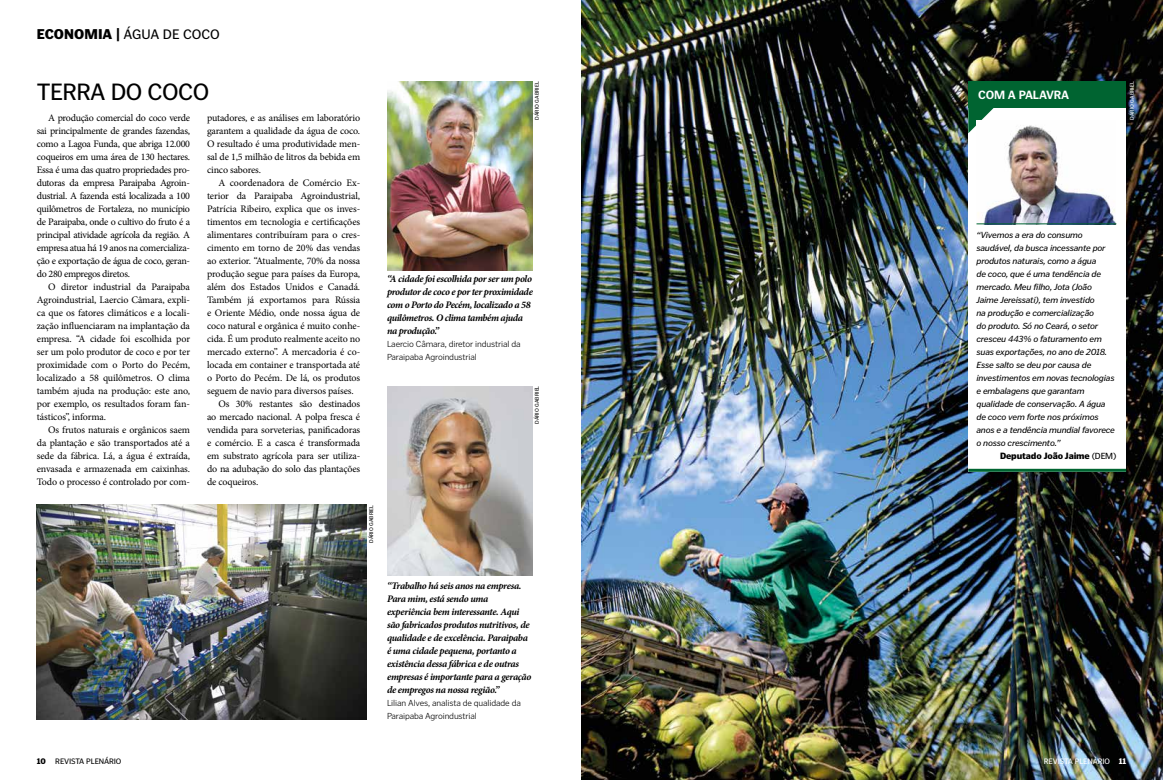
<style>
.page{position:relative;width:1163px;height:780px;background:#fff}
.page>*{position:absolute;margin:0;border:0;box-sizing:border-box;transform-origin:0 0}
.t1{font:24px "Poynter Gothic Text";letter-spacing:-.02em;color:#000}
.t2{font:14px "Poynter Gothic Text";letter-spacing:-.01em;color:#000}
.t3{font:700 12px "Poynter Gothic Text";letter-spacing:-.02em;color:#fff}
.t4{font:10px/13px "Minion Pro";letter-spacing:-.015em;color:#000;text-align:justify}
.t5{font:italic 700 10px/13px "Minion Pro";letter-spacing:-.035em;color:#000}
.t6{font:italic 9px/13px "Poynter Gothic Text";letter-spacing:-.02em;color:#000}
.t7{font:300 9px/13px "Poynter Gothic Text";letter-spacing:-.015em;color:#000}
.t8{font:900 9px "Poynter Gothic Text";letter-spacing:-.015em;color:#000}
.t9{font:8px "Poynter Gothic Text";letter-spacing:-.015em;color:#000}
.t10{font:8px "Poynter Gothic Text";letter-spacing:-.015em;color:#fff}
.t11{font:5.5px "Poynter Gothic Text";color:#000}
.t12{font:5.5px "Poynter Gothic Text";color:#fff}
.s1{font-weight:900}
.s2{font-weight:400}
</style>
<div class="page">
<img style="left:581px;top:0;width:581px;height:780px">
<div style="left:968px;top:81px;width:157px;height:391px;background:#fff"></div>
<img style="left:387px;top:387px;width:146px;height:188px">
<img style="left:387px;top:81px;width:146px;height:189px">
<img style="left:37px;top:505px;width:330px;height:214px">
<div style="left:968px;top:81px;width:157px;height:27px;background:#006431"></div>
<svg style="left:968px;top:108px;width:26px;height:25px"></svg>
<hr style="left:968px;top:469px;width:157px;height:3px;background:#006431">
<img style="left:976px;top:120px;width:139px;height:103px">
<hr style="left:976px;top:223px;width:140px;height:1px;background:#006431">
<h2 class="t2" style="left:37px;top:27px;width:184px"><span class="s1">ECONOMIA |</span> ÁGUA DE COCO</h2>
<h1 class="t1" style="left:37px;top:79px;width:174px">TERRA DO COCO</h1>
<p class="t4" style="left:37px;top:111px;width:155px;text-indent:11px">A produção comercial do coco verde sai principalmente de grandes fazendas, como a Lagoa Funda, que abriga 12.000 coqueiros em uma área de 130 hectares.<br>Essa é uma das quatro propriedades pro&shy;dutoras da empresa Paraipaba Agroin&shy;dustrial. A fazenda está localizada a 100 quilômetros de Fortaleza, no município de Paraipaba, onde o cultivo do fruto é a principal atividade agrícola da região. A empresa atua há 19 anos na comercializa&shy;ção e exportação de água de coco, geran&shy;do 280 empregos diretos.</p>
<p class="t4" style="left:37px;top:280px;width:155px;text-indent:11px">O diretor industrial da Paraipaba Agroindustrial, Laercio Câmara, expli&shy;ca que os fatores climáticos e a locali&shy;zação influenciaram na implantação da empresa. “A cidade foi escolhida por ser um polo produtor de coco e por ter proximidade com o Porto do Pecém, localizado a 58 quilômetros. O clima também ajuda na produção: este ano, por exemplo, os resultados foram fan&shy;tásticos”, informa.</p>
<p class="t4" style="left:37px;top:423px;width:155px;text-indent:11px">Os frutos naturais e orgânicos saem da plantação e são transportados até a sede da fábrica. Lá, a água é extraída, envasada e armazenada em caixinhas.<br>Todo o processo é controlado por com-</p>
<p class="t4" style="left:207px;top:111px;width:155px">putadores, e as análises em laboratório garantem a qualidade da água de coco.<br>O resultado é uma produtividade men&shy;sal de 1,5 milhão de litros da bebida em cinco sabores.</p>
<p class="t4" style="left:218px;top:176px;width:143px">A coordenadora de Comércio Ex-</p>
<p class="t4" style="left:207px;top:189px;width:155px">terior da Paraipaba Agroindustrial,</p>
<p class="t4" style="left:207px;top:202px;width:155px">Patrícia Ribeiro, explica que os inves-</p>
<p class="t4" style="left:207px;top:215px;width:155px">timentos em tecnologia e certificações</p>
<p class="t4" style="left:207px;top:228px;width:155px">alimentares contribuíram para o cres-</p>
<p class="t4" style="left:207px;top:241px;width:155px">cimento em torno de 20% das vendas</p>
<p class="t4" style="left:207px;top:254px;width:155px">ao exterior. “Atualmente, 70% da nossa</p>
<p class="t4" style="left:207px;top:267px;width:155px">produção segue para países da Europa,</p>
<p class="t4" style="left:207px;top:280px;width:155px">além dos Estados Unidos e Canadá.</p>
<p class="t4" style="left:207px;top:293px;width:155px">Também já exportamos para Rússia</p>
<p class="t4" style="left:207px;top:306px;width:155px">e Oriente Médio, onde nossa água de</p>
<p class="t4" style="left:207px;top:319px;width:155px">coco natural e orgânica é muito conhe-</p>
<p class="t4" style="left:207px;top:332px;width:155px">cida. É um produto realmente aceito no</p>
<p class="t4" style="left:207px;top:345px;width:155px">mercado externo”. A mercadoria é co-</p>
<p class="t4" style="left:207px;top:358px;width:155px">locada em container e transportada até</p>
<p class="t4" style="left:207px;top:371px;width:155px">o Porto do Pecém. De lá, os produtos</p>
<p class="t4" style="left:207px;top:384px;width:148px">seguem de navio para diversos países.</p>
<p class="t4" style="left:218px;top:397px;width:143px">Os 30% restantes são destinados</p>
<p class="t4" style="left:207px;top:410px;width:155px">ao mercado nacional. A polpa fresca é</p>
<p class="t4" style="left:207px;top:423px;width:155px">vendida para sorveterias, panificadoras</p>
<p class="t4" style="left:207px;top:436px;width:155px">e comércio. E a casca é transformada</p>
<p class="t4" style="left:207px;top:449px;width:155px">em substrato agrícola para ser utiliza-</p>
<p class="t4" style="left:207px;top:462px;width:155px">do na adubação do solo das plantações</p>
<p class="t4" style="left:207px;top:475px;width:53px">de coqueiros.</p>
<p class="t11" style="left:368px;top:543px;width:40px;rotate:-90deg">DÁRIO GABRIEL</p>
<p class="t11" style="left:533px;top:120px;width:40px;rotate:-90deg">DÁRIO GABRIEL</p>
<p class="t12" style="left:1128px;top:120px;width:40px;rotate:-90deg">DÁRIO GABRIEL</p>
<p class="t3" style="left:978px;top:88px;width:92px">COM A PALAVRA</p>
<p class="t5" style="left:387px;top:272px;width:147px">“A cidade foi escolhida por ser um polo produtor de coco e por ter proximidade com o Porto do Pecém, localizado a 58 quilômetros. O clima também ajuda na produção.”</p>
<p class="t7" style="left:387px;top:337px;width:135px">Laercio Câmara, diretor industrial da<br>Paraipaba Agroindustrial</p>
<p class="t11" style="left:533px;top:424px;width:40px;rotate:-90deg">DÁRIO GABRIEL</p>
<p class="t6" style="left:976px;top:228px;width:140px">“Vivemos a era do consumo saudável, da busca incessante por produtos naturais, como a água<br>de coco, que é uma tendência de mercado. Meu filho, Jota (João<br>Jaime Jereissati), tem investido<br>na produção e comercialização<br>do produto. Só no Ceará, o setor cresceu 443% o faturamento em suas exportações, no ano de 2018.<br>Esse salto se deu por causa de investimentos em novas tecnologias e embalagens que garantam qualidade de conservação. A água de coco vem forte nos próximos anos e a tendência mundial favorece o nosso crescimento.”</p>
<p class="t8" style="left:999px;top:450px;width:118px">Deputado João Jaime <span class="s2">(DEM)</span></p>
<p class="t5" style="left:387px;top:579px;width:146px">“Trabalho há seis anos na empresa.<br>Para mim, está sendo uma experiência bem interessante. Aqui são fabricados produtos nutritivos, de qualidade e de excelência. Paraipaba é uma cidade pequena, portanto a existência dessa fábrica e de outras empresas é importante para a geração de empregos na nossa região.”</p>
<p class="t7" style="left:387px;top:696px;width:135px">Lilian Alves, analista de qualidade da<br>Paraipaba Agroindustrial</p>
<p class="t9" style="left:37px;top:756px;width:86px"><span class="s1">10</span> REVISTA PLENÁRIO</p>
<p class="t10" style="left:1043px;top:756px;width:84px">REVISTA PLENÁRIO <span class="s1">11</span></p>
</div>
